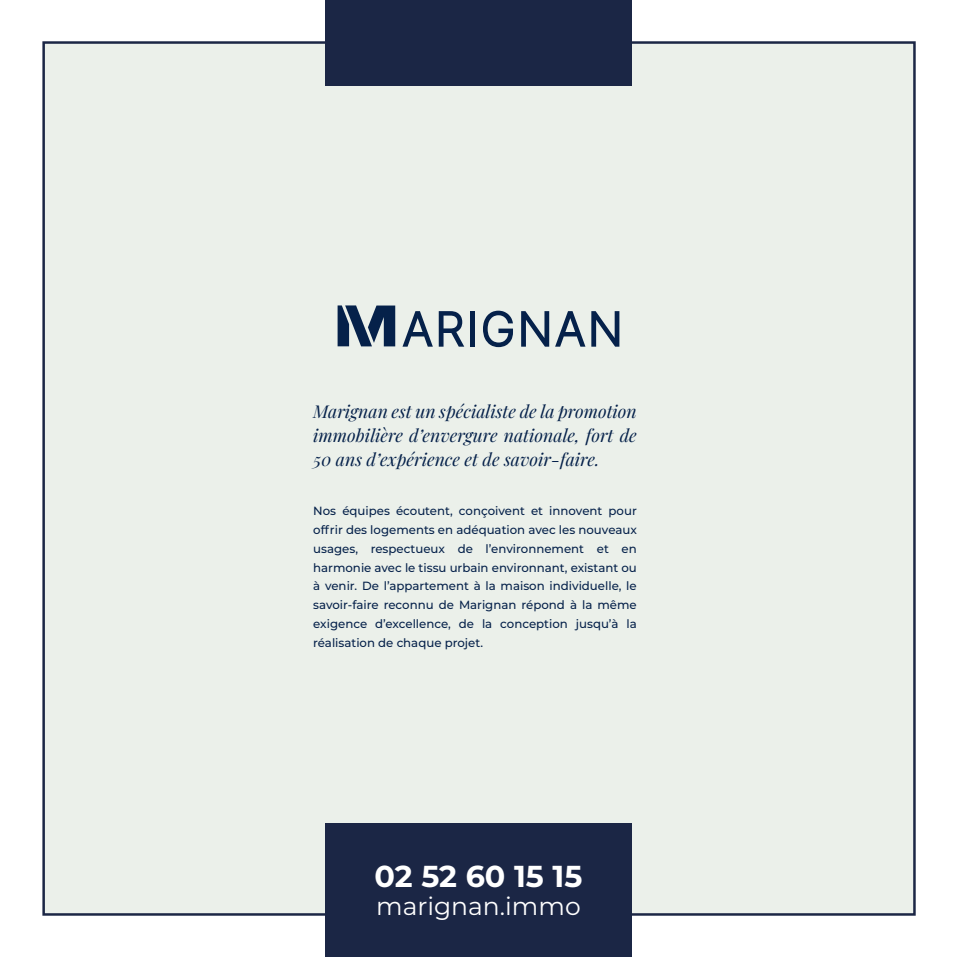
<style>
.page{position:relative;width:957px;height:957px;background:#fff}
.page>*{position:absolute;margin:0;border:0;box-sizing:border-box;transform-origin:0 0}
.t1{font:700 30.25px "Montserrat";color:#fff}
.t2{font:25px "Montserrat";color:#fff}
.t3{font:italic 17.62px/24.1px "Playfair Display";color:#05214a;text-align:justify}
.t4{font:500 11.88px/18.8px "Montserrat";color:#05214a;text-align:justify}
</style>
<div class="page">
<div style="left:44px;top:43px;width:870px;height:871px;background:#ebf0ea"></div>
<div style="left:325px;top:823px;width:306px;height:134px;background:#1b2645"></div>
<div style="left:325px;top:0;width:306px;height:85px;background:#1b2645"></div>
<svg style="left:337px;top:305px;width:58px;height:41px"></svg>
<svg style="left:402px;top:311px;width:31px;height:36px"></svg>
<svg style="left:439px;top:311px;width:25px;height:36px"></svg>
<div style="left:470px;top:311px;width:5px;height:36px;background:#05214a"></div>
<svg style="left:483px;top:311px;width:30px;height:36px"></svg>
<svg style="left:521px;top:311px;width:28px;height:36px"></svg>
<svg style="left:555px;top:311px;width:30px;height:36px"></svg>
<svg style="left:591px;top:311px;width:28px;height:36px"></svg>
<h3 class="t3" style="left:313px;top:398px;width:325px">Marignan est un spécialiste de la promotion immobilière d’envergure nationale, fort de 50 ans d’expérience et de savoir-faire.</h3>
<p class="t4" style="left:313px;top:501px;width:325px">Nos équipes écoutent, conçoivent et innovent pour offrir des logements en adéquation avec les nouveaux usages, respectueux de l’environnement et en harmonie avec le tissu urbain environnant, existant ou à venir. De l’appartement à la maison individuelle, le savoir-faire reconnu de Marignan répond à la même exigence d’excellence, de la conception jusqu’à la réalisation de chaque projet.</p>
<h1 class="t1" style="left:375px;top:855px;width:209px">02 52 60 15 15</h1>
<h2 class="t2" style="left:376px;top:888px;width:206px">marignan.immo</h2>
</div>
